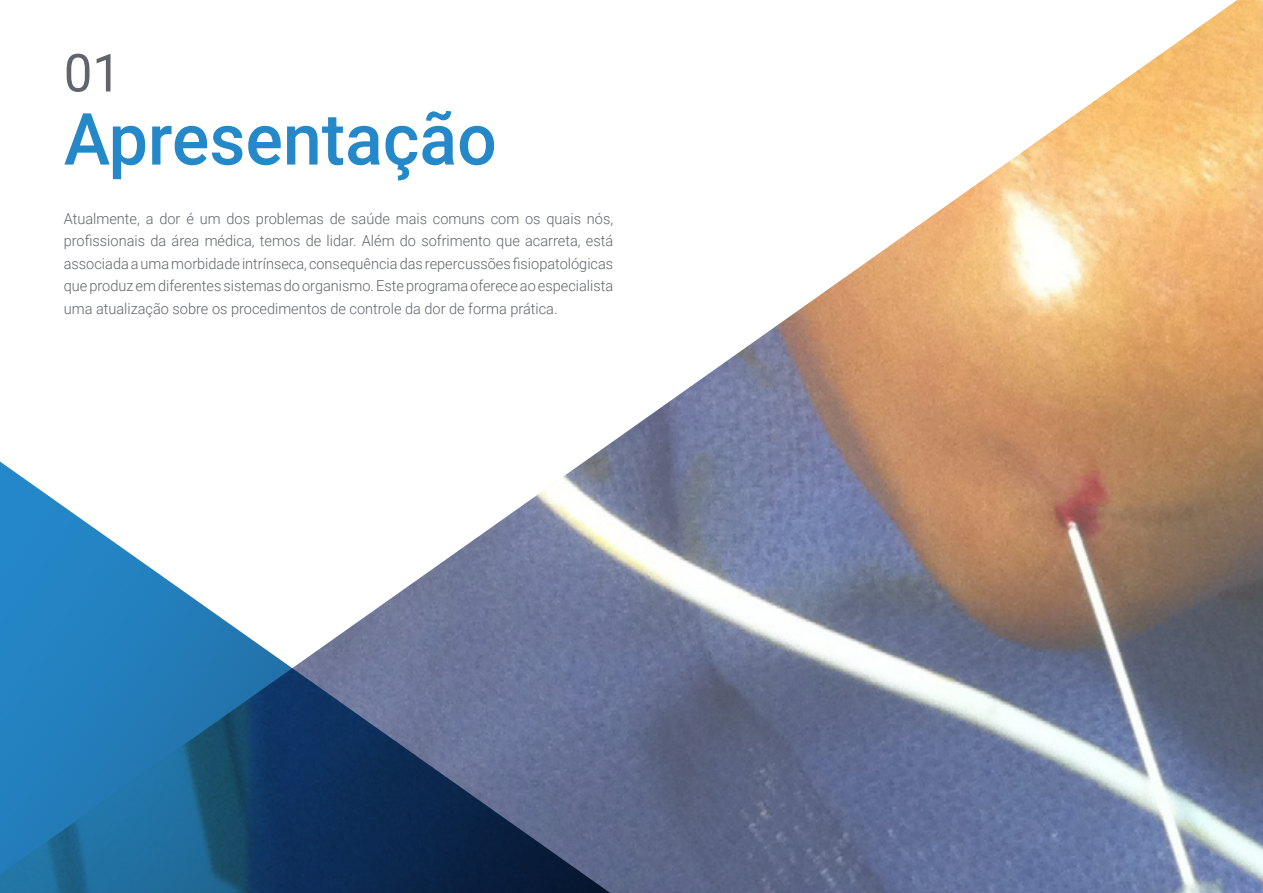
<style>
.page{position:relative;width:1263px;height:893px;background:#fff}
.page>*{position:absolute;margin:0;border:0;box-sizing:border-box;transform-origin:0 0}
.t1{font:500 72px "Roboto";color:#2488c9}
.t2{font:52.5px "Roboto";color:#61646a}
.t3{font:300 15px/22.5px "Roboto";color:#61646a;text-align:justify}
</style>
<div class="page">
<img style="left:606px;top:0;width:657px;height:893px">
<svg style="left:0;top:446px;width:640px;height:447px"></svg>
<h2 class="t2" style="left:64px;top:36px;width:59px">01</h2>
<h1 class="t1" style="left:64px;top:89px;width:435px">Apresentação</h1>
<p class="t3" style="left:64px;top:207px;width:551px">Atualmente, a dor é um dos problemas de saúde mais comuns com os quais nós, profissionais da área médica, temos de lidar. Além do sofrimento que acarreta, está associada a uma morbidade intrínseca, consequência das repercussões fisiopatológicas que produz em diferentes sistemas do organismo. Este programa oferece ao especialista uma atualização sobre os procedimentos de controle da dor de forma prática.</p>
</div>
